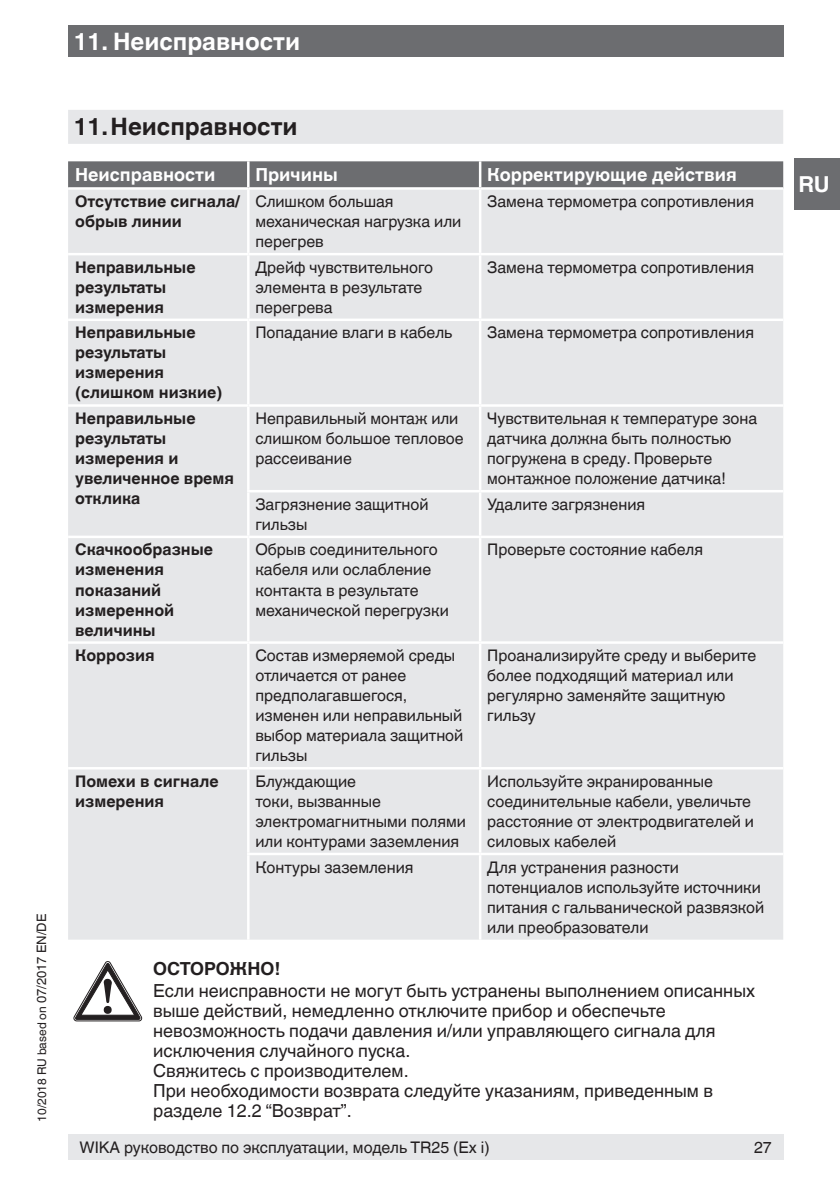
<style>
.page{position:relative;width:840px;height:1191px;background:#fff}
.page>*{position:absolute;margin:0;border:0;box-sizing:border-box;transform-origin:0 0}
.t1{font:700 24px "Helvetica World";color:#231f20}
.t2{font:700 24px "Helvetica World";color:#fff}
.t3{font:700 22px "Helvetica World";color:#fff}
.t4{font:18px/20px "Helvetica World";color:#231f20}
.t5{font:700 18px "Helvetica World";color:#fff}
.t6{font:700 18px "Helvetica World";color:#231f20}
.t7{font:16px/20px "Helvetica World";color:#231f20}
.t8{font:700 16px/20px "Helvetica World";color:#231f20}
.t9{font:12px "Helvetica World";color:#231f20}
.s1{font-size:13px}
</style>
<div class="page">
<div style="left:68px;top:26px;width:714px;height:31px;background:#6c6d70"></div>
<div style="left:794px;top:159px;width:45px;height:51px;background:#6c6d70"></div>
<div style="left:68px;top:1134px;width:714px;height:25px;background:#e6e7e9"></div>
<div style="left:68px;top:110px;width:714px;height:34px;background:#e6e7e9"></div>
<div style="left:68px;top:161px;width:714px;height:26px;background:#6c6d70"></div>
<div style="left:68px;top:190px;width:714px;height:451px;background:#e6e7e9"></div>
<div style="left:68px;top:644px;width:714px;height:295px;background:#e6e7e9"></div>
<hr style="left:247px;top:161px;width:2px;height:26px;background:#fff">
<hr style="left:478px;top:161px;width:3px;height:26px;background:#fff">
<hr style="left:247px;top:190px;width:2px;height:63px;background:#fff">
<hr style="left:478px;top:190px;width:3px;height:63px;background:#fff">
<hr style="left:68px;top:253px;width:180px;height:2px;background:#fff">
<hr style="left:248px;top:253px;width:232px;height:2px;background:#fff">
<hr style="left:247px;top:255px;width:2px;height:63px;background:#fff">
<hr style="left:480px;top:253px;width:302px;height:2px;background:#fff">
<hr style="left:478px;top:255px;width:3px;height:63px;background:#fff">
<hr style="left:68px;top:318px;width:180px;height:3px;background:#fff">
<hr style="left:248px;top:318px;width:232px;height:3px;background:#fff">
<hr style="left:247px;top:321px;width:2px;height:83px;background:#fff">
<hr style="left:480px;top:318px;width:302px;height:3px;background:#fff">
<hr style="left:478px;top:321px;width:3px;height:83px;background:#fff">
<hr style="left:68px;top:404px;width:180px;height:3px;background:#fff">
<hr style="left:248px;top:404px;width:232px;height:3px;background:#fff">
<hr style="left:247px;top:407px;width:2px;height:83px;background:#fff">
<hr style="left:480px;top:404px;width:302px;height:3px;background:#fff">
<hr style="left:478px;top:407px;width:3px;height:83px;background:#fff">
<hr style="left:247px;top:490px;width:233px;height:2px;background:#fff">
<hr style="left:247px;top:492px;width:2px;height:43px;background:#fff">
<hr style="left:480px;top:490px;width:302px;height:2px;background:#fff">
<hr style="left:478px;top:492px;width:3px;height:43px;background:#fff">
<hr style="left:68px;top:535px;width:180px;height:3px;background:#fff">
<hr style="left:248px;top:535px;width:232px;height:3px;background:#fff">
<hr style="left:247px;top:538px;width:2px;height:103px;background:#fff">
<hr style="left:480px;top:535px;width:302px;height:3px;background:#fff">
<hr style="left:478px;top:538px;width:3px;height:103px;background:#fff">
<hr style="left:247px;top:644px;width:2px;height:123px;background:#fff">
<hr style="left:478px;top:644px;width:3px;height:123px;background:#fff">
<hr style="left:68px;top:767px;width:180px;height:2px;background:#fff">
<hr style="left:248px;top:767px;width:232px;height:2px;background:#fff">
<hr style="left:247px;top:769px;width:2px;height:83px;background:#fff">
<hr style="left:480px;top:767px;width:302px;height:2px;background:#fff">
<hr style="left:478px;top:769px;width:3px;height:83px;background:#fff">
<hr style="left:247px;top:852px;width:233px;height:3px;background:#fff">
<hr style="left:247px;top:855px;width:2px;height:84px;background:#fff">
<hr style="left:480px;top:852px;width:302px;height:3px;background:#fff">
<hr style="left:478px;top:855px;width:3px;height:84px;background:#fff">
<svg style="left:74px;top:961px;width:68px;height:60px"></svg>
<p class="t9" style="left:35px;top:1121px;width:209px;rotate:-90deg">10/2018 RU based on <span class="s1">07/2017 EN/DE</span></p>
<h1 class="t2" style="left:74px;top:27px;width:228px">11. Неисправности</h1>
<h1 class="t1" style="left:74px;top:113px;width:225px">11.Неисправности</h1>
<p class="t5" style="left:75px;top:165px;width:142px">Неисправности</p>
<p class="t5" style="left:255px;top:165px;width:84px">Причины</p>
<p class="t5" style="left:487px;top:165px;width:251px">Корректирующие действия</p>
<p class="t8" style="left:75px;top:191px;width:166px">Отсутствие сигнала/ обрыв линии</p>
<p class="t7" style="left:255px;top:191px;width:207px">Слишком большая механическая нагрузка или перегрев</p>
<p class="t7" style="left:487px;top:191px;width:268px">Замена термометра сопротивления</p>
<p class="t8" style="left:75px;top:257px;width:122px">Неправильные результаты измерения</p>
<p class="t7" style="left:255px;top:257px;width:179px">Дрейф чувствительного элемента в результате перегрева</p>
<p class="t7" style="left:487px;top:257px;width:268px">Замена термометра сопротивления</p>
<p class="t8" style="left:75px;top:323px;width:148px">Неправильные результаты измерения (слишком низкие)</p>
<p class="t7" style="left:255px;top:323px;width:198px">Попадание влаги в кабель</p>
<p class="t7" style="left:487px;top:323px;width:268px">Замена термометра сопротивления</p>
<p class="t8" style="left:75px;top:408px;width:160px">Неправильные результаты измерения и увеличенное время отклика</p>
<p class="t7" style="left:255px;top:408px;width:210px">Неправильный монтаж или слишком большое тепловое рассеивание</p>
<p class="t7" style="left:487px;top:408px;width:271px">Чувствительная к температуре зона датчика должна быть полностью погружена в среду. Проверьте монтажное положение датчика!</p>
<p class="t7" style="left:255px;top:494px;width:175px">Загрязнение защитной гильзы</p>
<p class="t7" style="left:487px;top:494px;width:159px">Удалите загрязнения</p>
<p class="t8" style="left:75px;top:540px;width:139px">Скачкообразные изменения показаний измеренной величины</p>
<p class="t7" style="left:255px;top:540px;width:195px">Обрыв соединительного кабеля или ослабление контакта в результате механической перегрузки</p>
<p class="t7" style="left:487px;top:540px;width:217px">Проверьте состояние кабеля</p>
<p class="t8" style="left:75px;top:645px;width:81px">Коррозия</p>
<p class="t7" style="left:255px;top:645px;width:209px">Состав измеряемой среды отличается от ранее предполагавшегося, изменен или неправильный выбор материала защитной гильзы</p>
<p class="t7" style="left:487px;top:645px;width:270px">Проанализируйте среду и выберите более подходящий материал или регулярно заменяйте защитную гильзу</p>
<p class="t8" style="left:75px;top:771px;width:145px">Помехи в сигнале измерения</p>
<p class="t7" style="left:255px;top:771px;width:212px">Блуждающие<br>токи, вызванные электромагнитными полями или контурами заземления</p>
<p class="t7" style="left:487px;top:771px;width:268px">Используйте экранированные соединительные кабели, увеличьте расстояние от электродвигателей и силовых кабелей</p>
<p class="t7" style="left:255px;top:857px;width:159px">Контуры заземления</p>
<p class="t7" style="left:487px;top:857px;width:278px">Для устранения разности потенциалов используйте источники питания с гальванической развязкой или преобразователи</p>
<p class="t6" style="left:153px;top:958px;width:129px">ОСТОРОЖНО!</p>
<p class="t4" style="left:153px;top:981px;width:603px">Если неисправности не могут быть устранены выполнением описанных выше действий, немедленно отключите прибор и обеспечьте невозможность подачи давления и/или управляющего сигнала для исключения случайного пуска.<br>Свяжитесь с производителем.<br>При необходимости возврата следуйте указаниям, приведенным в разделе 12.2 “Возврат”.</p>
<p class="t7" style="left:79px;top:1137px;width:411px">WIKA руководство по эксплуатации, модель TR25 (Ex i)</p>
<p class="t7" style="left:753px;top:1137px;width:19px">27</p>
<h2 class="t3" style="left:798px;top:172px;width:33px">RU</h2>
</div>
